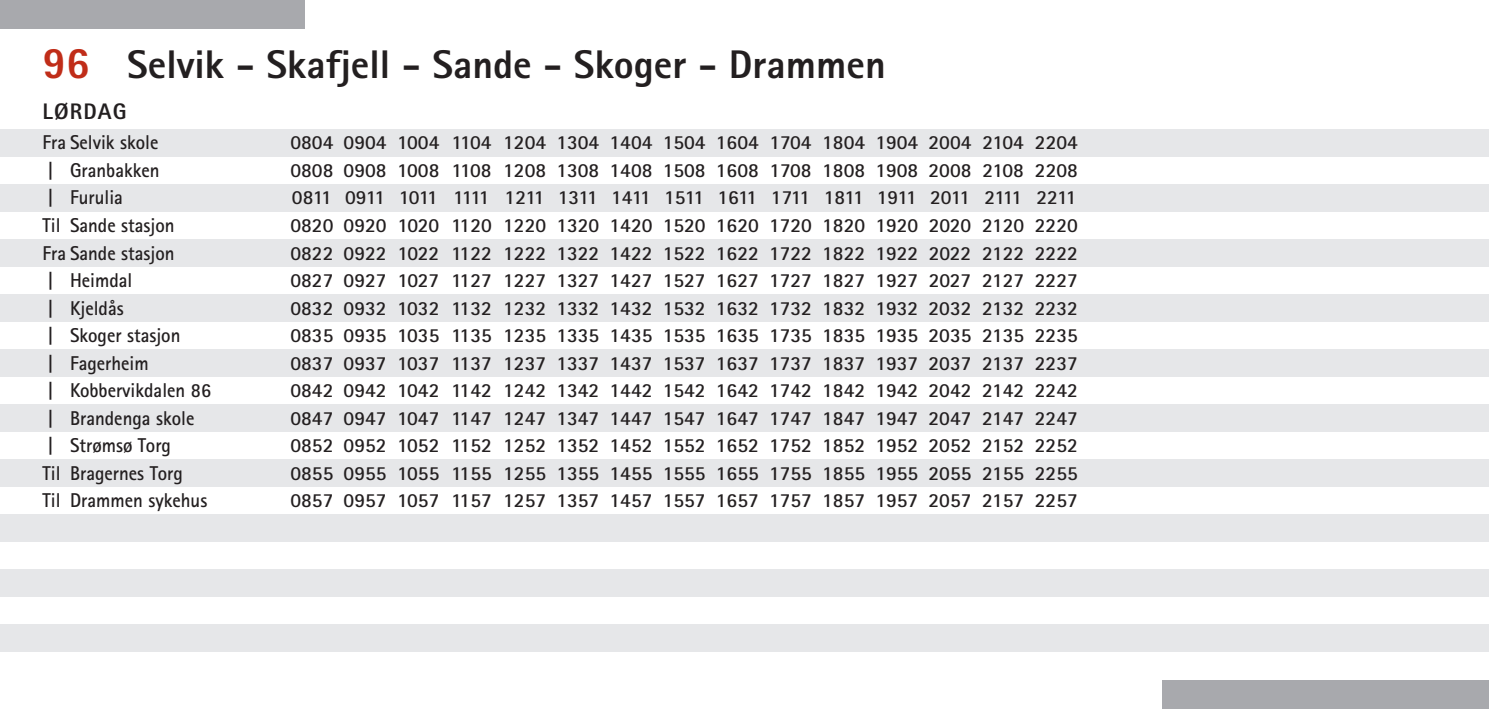
<style>
.page{position:relative;width:1489px;height:709px;background:#fff}
.page>*{position:absolute;margin:0;border:0;box-sizing:border-box;transform-origin:0 0}
.Rutetider{font:800 40px "Rotis Sans Serif";color:#231f20}
.t1{font:800 22.5px "Rotis Sans Serif";letter-spacing:.05em;color:#231f20}
.merknader{font:700 20px "Rotis Sans Serif";color:#231f20}
.rutetider_m_innrykk{font:700 20px "Rotis Sans Serif";color:#231f20;scale:.94 1}
.merknader-2{font:700 20px "Rotis Sans Serif";letter-spacing:-.035em;color:#231f20}
.s1{font-size:45px;color:#c02d19}
</style>
<div class="page">
<div style="left:0;top:129px;width:1488px;height:28px;background:#e6e7e9"></div>
<div style="left:0;top:184px;width:1488px;height:28px;background:#e6e7e9"></div>
<div style="left:0;top:239px;width:1488px;height:28px;background:#e6e7e9"></div>
<div style="left:0;top:294px;width:1488px;height:28px;background:#e6e7e9"></div>
<div style="left:0;top:349px;width:1488px;height:28px;background:#e6e7e9"></div>
<div style="left:0;top:404px;width:1488px;height:28px;background:#e6e7e9"></div>
<div style="left:0;top:459px;width:1488px;height:28px;background:#e6e7e9"></div>
<div style="left:0;top:514px;width:1488px;height:28px;background:#e6e7e9"></div>
<div style="left:0;top:569px;width:1488px;height:28px;background:#e6e7e9"></div>
<div style="left:0;top:624px;width:1488px;height:28px;background:#e6e7e9"></div>
<div style="left:0;top:0;width:305px;height:28px;background:#a8a9ad"></div>
<div style="left:1162px;top:680px;width:326px;height:29px;background:#a8a9ad"></div>
<p class="Rutetider" style="left:43px;top:39px;width:844px"><span class="s1">96</span> Selvik - Skafjell - Sande - Skoger - Drammen</p>
<p class="t1" style="left:43px;top:97px;width:85px">LØRDAG</p>
<p class="rutetider_m_innrykk" style="left:43px;top:130px;width:125px">Fra Selvik skole</p>
<p class="rutetider_m_innrykk" style="left:48px;top:157px;width:120px">| Granbakken</p>
<p class="rutetider_m_innrykk" style="left:48px;top:185px;width:81px">| Furulia</p>
<p class="rutetider_m_innrykk" style="left:43px;top:212px;width:142px">Til Sande stasjon</p>
<p class="rutetider_m_innrykk" style="left:43px;top:240px;width:142px">Fra Sande stasjon</p>
<p class="rutetider_m_innrykk" style="left:48px;top:267px;width:91px">| Heimdal</p>
<p class="rutetider_m_innrykk" style="left:48px;top:295px;width:82px">| Kjeldås</p>
<p class="rutetider_m_innrykk" style="left:48px;top:322px;width:142px">| Skoger stasjon</p>
<p class="rutetider_m_innrykk" style="left:48px;top:350px;width:109px">| Fagerheim</p>
<p class="rutetider_m_innrykk" style="left:48px;top:377px;width:175px">| Kobbervikdalen 86</p>
<p class="rutetider_m_innrykk" style="left:48px;top:405px;width:157px">| Brandenga skole</p>
<p class="rutetider_m_innrykk" style="left:48px;top:432px;width:132px">| Strømsø Torg</p>
<p class="rutetider_m_innrykk" style="left:43px;top:460px;width:151px">Til Bragernes Torg</p>
<p class="rutetider_m_innrykk" style="left:43px;top:487px;width:177px">Til Drammen sykehus</p>
<p class="merknader" style="left:290px;top:130px;width:788px">0804 0904 1004 1104 1204 1304 1404 1504 1604 1704 1804 1904 2004 2104 2204</p>
<p class="merknader" style="left:290px;top:157px;width:788px">0808 0908 1008 1108 1208 1308 1408 1508 1608 1708 1808 1908 2008 2108 2208</p>
<p class="merknader-2" style="left:292px;top:185px;width:786px">0811 0911 1011 1111 1211 1311 1411 1511 1611 1711 1811 1911 2011 2111 2211</p>
<p class="merknader" style="left:290px;top:212px;width:788px">0820 0920 1020 1120 1220 1320 1420 1520 1620 1720 1820 1920 2020 2120 2220</p>
<p class="merknader" style="left:290px;top:240px;width:788px">0822 0922 1022 1122 1222 1322 1422 1522 1622 1722 1822 1922 2022 2122 2222</p>
<p class="merknader" style="left:290px;top:267px;width:788px">0827 0927 1027 1127 1227 1327 1427 1527 1627 1727 1827 1927 2027 2127 2227</p>
<p class="merknader" style="left:290px;top:295px;width:788px">0832 0932 1032 1132 1232 1332 1432 1532 1632 1732 1832 1932 2032 2132 2232</p>
<p class="merknader" style="left:290px;top:322px;width:788px">0835 0935 1035 1135 1235 1335 1435 1535 1635 1735 1835 1935 2035 2135 2235</p>
<p class="merknader" style="left:290px;top:350px;width:788px">0837 0937 1037 1137 1237 1337 1437 1537 1637 1737 1837 1937 2037 2137 2237</p>
<p class="merknader" style="left:290px;top:377px;width:788px">0842 0942 1042 1142 1242 1342 1442 1542 1642 1742 1842 1942 2042 2142 2242</p>
<p class="merknader" style="left:290px;top:405px;width:788px">0847 0947 1047 1147 1247 1347 1447 1547 1647 1747 1847 1947 2047 2147 2247</p>
<p class="merknader" style="left:290px;top:432px;width:788px">0852 0952 1052 1152 1252 1352 1452 1552 1652 1752 1852 1952 2052 2152 2252</p>
<p class="merknader" style="left:290px;top:460px;width:788px">0855 0955 1055 1155 1255 1355 1455 1555 1655 1755 1855 1955 2055 2155 2255</p>
<p class="merknader" style="left:290px;top:487px;width:788px">0857 0957 1057 1157 1257 1357 1457 1557 1657 1757 1857 1957 2057 2157 2257</p>
</div>
